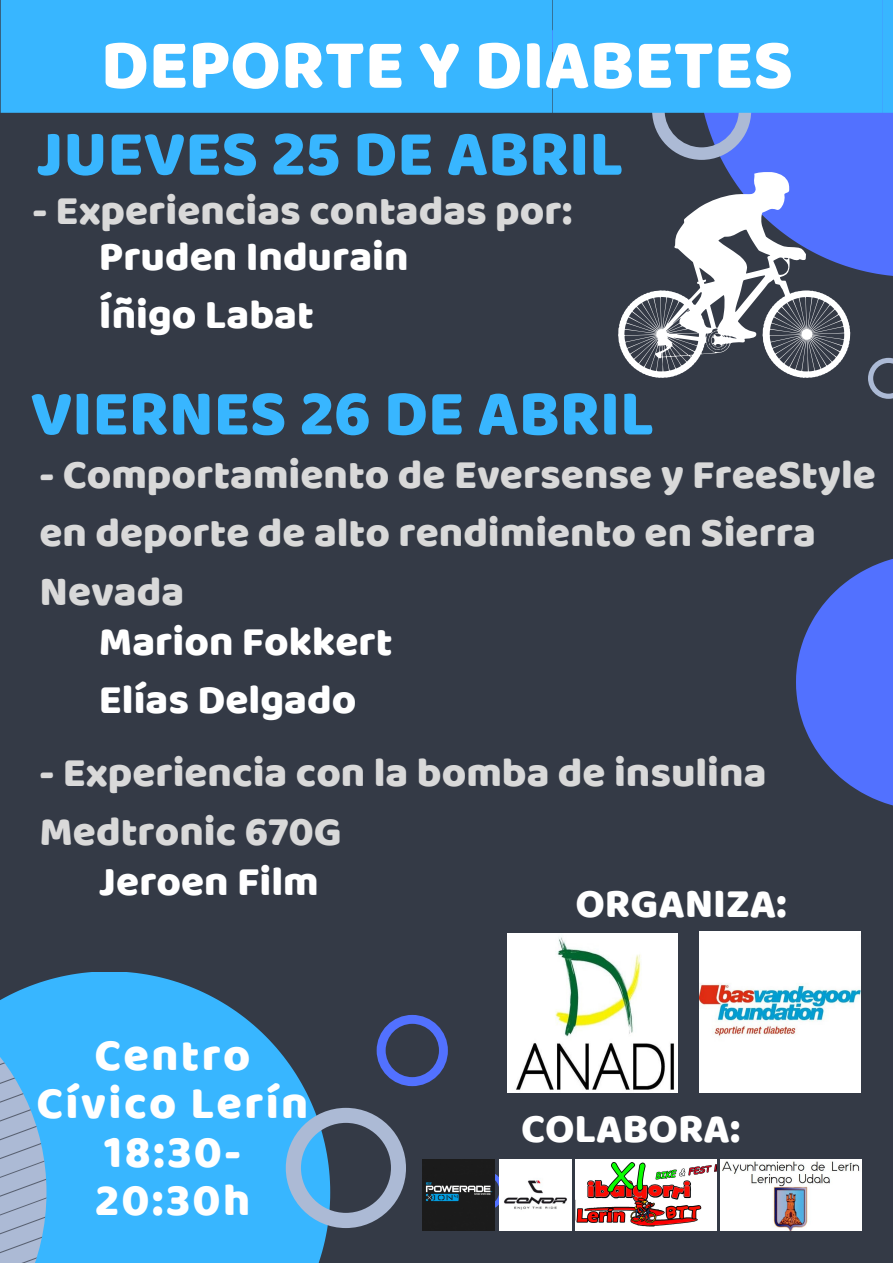
<style>
.page{position:relative;width:893px;height:1263px;background:#343a46}
.page>*{position:absolute;margin:0;border:0;box-sizing:border-box;transform-origin:0 0}
.t1{font:72px "Baloo";color:#fff}
.t2{font:66px "Baloo";color:#38b6ff}
.t3{font:46.5px/48.4px "Baloo";letter-spacing:.05em;color:#fff;text-align:center}
.t4{font:42px/58.5px "Baloo";color:#d9d9d9}
.t5{font:42px/58.5px "Baloo";color:#fff}
</style>
<div class="page">
<div style="left:722px;top:113px;width:171px;height:163px;background:#5271ff"></div>
<svg style="left:652px;top:113px;width:99px;height:47px"></svg>
<svg style="left:868px;top:358px;width:25px;height:41px"></svg>
<svg style="left:47px;top:972px;width:281px;height:291px;background:#37a5e7"></svg>
<svg style="left:0;top:980px;width:47px;height:283px;background:#74b1de"></svg>
<svg style="left:286px;top:1108px;width:120px;height:120px"></svg>
<svg style="left:377px;top:1015px;width:71px;height:71px"></svg>
<svg style="left:494px;top:1171px;width:6px;height:40px"></svg>
<div style="left:1px;top:0;width:892px;height:113px;background:#38b6ff"></div>
<svg style="left:618px;top:172px;width:232px;height:206px"></svg>
<img style="left:700px;top:931px;width:160px;height:161px">
<img style="left:721px;top:1159px;width:140px;height:71px">
<img style="left:575px;top:1159px;width:141px;height:71px">
<img style="left:508px;top:933px;width:169px;height:159px">
<img style="left:500px;top:1159px;width:71px;height:72px">
<img style="left:422px;top:1159px;width:72px;height:72px">
<svg style="left:796px;top:559px;width:97px;height:247px"></svg>
<h1 class="t1" style="left:101px;top:21px;width:693px">DEPORTE Y DIABETES</h1>
<h2 class="t2" style="left:36px;top:113px;width:588px">JUEVES 25 DE ABRIL</h2>
<p class="t4" style="left:32px;top:180px;width:542px">- Experiencias contadas por:</p>
<p class="t5" style="left:99px;top:226px;width:311px">Pruden Indurain<br>Íñigo Labat</p>
<h2 class="t2" style="left:30px;top:373px;width:625px">VIERNES 26 DE ABRIL</h2>
<p class="t4" style="left:39px;top:444px;width:838px">- Comportamiento de Eversense y FreeStyle en deporte de alto rendimiento en Sierra<br>Nevada</p>
<p class="t5" style="left:99px;top:611px;width:295px">Marion Fokkert<br>Elías Delgado</p>
<p class="t4" style="left:39px;top:742px;width:728px">- Experiencia con la bomba de insulina<br>Medtronic 670G</p>
<p class="t5" style="left:99px;top:851px;width:221px">Jeroen Film</p>
<p class="t5" style="left:575px;top:873px;width:213px">ORGANIZA:</p>
<p class="t3" style="left:37px;top:1029px;width:273px">Centro<br>Cívico Lerín<br>18:30-<br>20:30h</p>
<p class="t5" style="left:521px;top:1098px;width:221px">COLABORA:</p>
</div>
